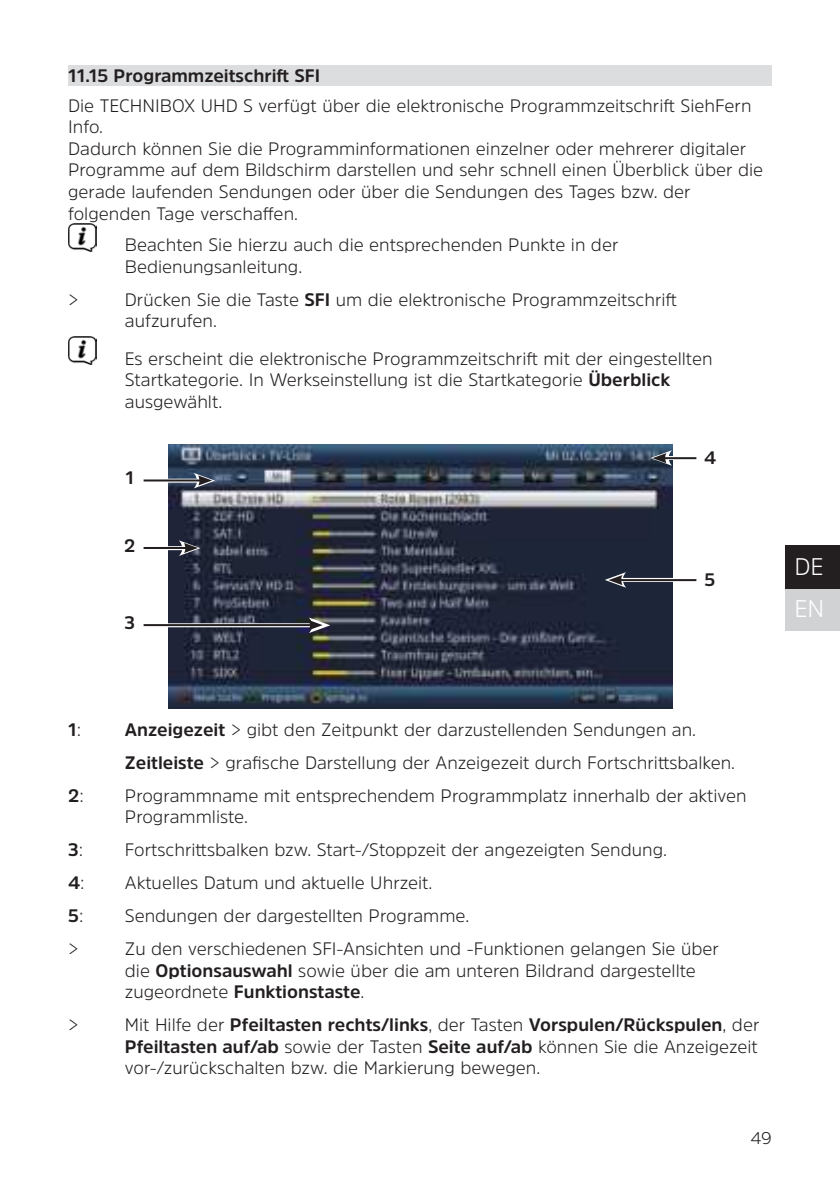
<style>
.page{position:relative;width:840px;height:1191px;background:#fff}
.page>*{position:absolute;margin:0;border:0;box-sizing:border-box;transform-origin:0 0}
.t1{font:300 24px/42px "Amsi Pro";color:#fff}
.t2{font:300 18px/21.6px "Amsi Pro";color:#231f20}
.t3{font:700 18px "Amsi Pro";color:#231f20}
.t4{font:300 17px "Amsi Pro";color:#231f20}
.s1{font-weight:700}
.s2{font-weight:300}
</style>
<div class="page">
<div style="left:785px;top:587px;width:54px;height:44px;background:#d1d2d4"></div>
<div style="left:785px;top:545px;width:54px;height:43px;background:#231f20"></div>
<div style="left:68px;top:65px;width:703px;height:21px;background:#dcdddf"></div>
<img style="left:68px;top:223px;width:28px;height:28px">
<img style="left:68px;top:337px;width:28px;height:28px">
<img style="left:169px;top:444px;width:503px;height:264px">
<svg style="left:671px;top:456px;width:25px;height:4px"></svg>
<hr style="left:663px;top:457px;width:33px;height:2px;background:#231f20">
<svg style="left:650px;top:450px;width:21px;height:16px"></svg>
<svg style="left:626px;top:578px;width:70px;height:4px"></svg>
<hr style="left:619px;top:579px;width:77px;height:2px;background:#231f20">
<svg style="left:604px;top:572px;width:22px;height:16px"></svg>
<svg style="left:144px;top:623px;width:164px;height:4px"></svg>
<hr style="left:143px;top:624px;width:168px;height:2px;background:#231f20">
<svg style="left:308px;top:617px;width:22px;height:16px"></svg>
<svg style="left:168px;top:546px;width:11px;height:4px"></svg>
<hr style="left:143px;top:547px;width:44px;height:2px;background:#231f20">
<svg style="left:179px;top:540px;width:21px;height:16px"></svg>
<svg style="left:143px;top:478px;width:50px;height:4px"></svg>
<hr style="left:143px;top:479px;width:58px;height:2px;background:#231f20">
<svg style="left:193px;top:473px;width:22px;height:15px"></svg>
<p class="t3" style="left:68px;top:66px;width:253px">11.15 Programmzeitschrift SFI</p>
<p class="t2" style="left:68px;top:94px;width:696px">Die TECHNIBOX UHD S verfügt über die elektronische Programmzeitschrift SiehFern Info.<br>Dadurch können Sie die Programminformationen einzelner oder mehrerer digitaler Programme auf dem Bildschirm darstellen und sehr schnell einen Überblick über die gerade laufenden Sendungen oder über die Sendungen des Tages bzw. der folgenden Tage verschaffen.</p>
<p class="t2" style="left:125px;top:234px;width:495px">Beachten Sie hierzu auch die entsprechenden Punkte in der<br>Bedienungsanleitung.</p>
<p class="t2" style="left:68px;top:288px;width:12px">&gt;</p>
<p class="t2" style="left:125px;top:288px;width:553px">Drücken Sie die Taste <span class="s1">SFI</span> um die elektronische Programmzeitschrift aufzurufen.</p>
<p class="t2" style="left:125px;top:347px;width:589px">Es erscheint die elektronische Programmzeitschrift mit der eingestellten<br>Startkategorie. In Werkseinstellung ist die Startkategorie <span class="s1">Überblick </span>ausgewählt.</p>
<p class="t3" style="left:125px;top:468px;width:10px">1</p>
<p class="t3" style="left:124px;top:536px;width:13px">2</p>
<p class="t3" style="left:125px;top:613px;width:12px">3</p>
<p class="t3" style="left:703px;top:449px;width:13px">4</p>
<p class="t3" style="left:704px;top:570px;width:12px">5</p>
<h1 class="t1" style="left:794px;top:545px;width:31px">DE<br>EN</h1>
<p class="t3" style="left:68px;top:720px;width:15px">1<span class="s2">:</span></p>
<p class="t2" style="left:125px;top:712px;width:611px;line-height:33px"><span class="s1">Anzeigezeit</span> &gt; gibt den Zeitpunkt der darzustellenden Sendungen an.<br><span class="s1">Zeitleiste</span> &gt; grafische Darstellung der Anzeigezeit durch Fortschrittsbalken.</p>
<p class="t3" style="left:68px;top:786px;width:17px">2<span class="s2">:</span></p>
<p class="t2" style="left:125px;top:784px;width:623px">Programmname mit entsprechendem Programmplatz innerhalb der aktiven<br>Programmliste.</p>
<p class="t3" style="left:68px;top:840px;width:17px">3<span class="s2">:</span></p>
<p class="t2" style="left:125px;top:838px;width:543px">Fortschrittsbalken bzw. Start-/Stoppzeit der angezeigten Sendung.</p>
<p class="t3" style="left:68px;top:873px;width:18px">4<span class="s2">:</span></p>
<p class="t2" style="left:125px;top:871px;width:309px">Aktuelles Datum und aktuelle Uhrzeit.</p>
<p class="t3" style="left:68px;top:906px;width:17px">5<span class="s2">:</span></p>
<p class="t2" style="left:125px;top:904px;width:346px">Sendungen der dargestellten Programme.</p>
<p class="t2" style="left:68px;top:937px;width:12px">&gt;</p>
<p class="t2" style="left:125px;top:937px;width:595px">Zu den verschiedenen SFI-Ansichten und -Funktionen gelangen Sie über die <span class="s1">Optionsauswahl</span> sowie über die am unteren Bildrand dargestellte zugeordnete <span class="s1">Funktionstaste</span>.</p>
<p class="t2" style="left:68px;top:1013px;width:12px">&gt;</p>
<p class="t2" style="left:125px;top:1013px;width:635px;text-align:justify">Mit Hilfe der <span class="s1">Pfeiltasten rechts/links</span>, der Tasten <span class="s1">Vorspulen/Rückspulen</span>, der <span class="s1">Pfeiltasten auf/ab</span> sowie der Tasten <span class="s1">Seite auf/ab</span> können Sie die Anzeigezeit vor-/zurückschalten bzw. die Markierung bewegen.</p>
<p class="t4" style="left:750px;top:1129px;width:23px">49</p>
</div>
